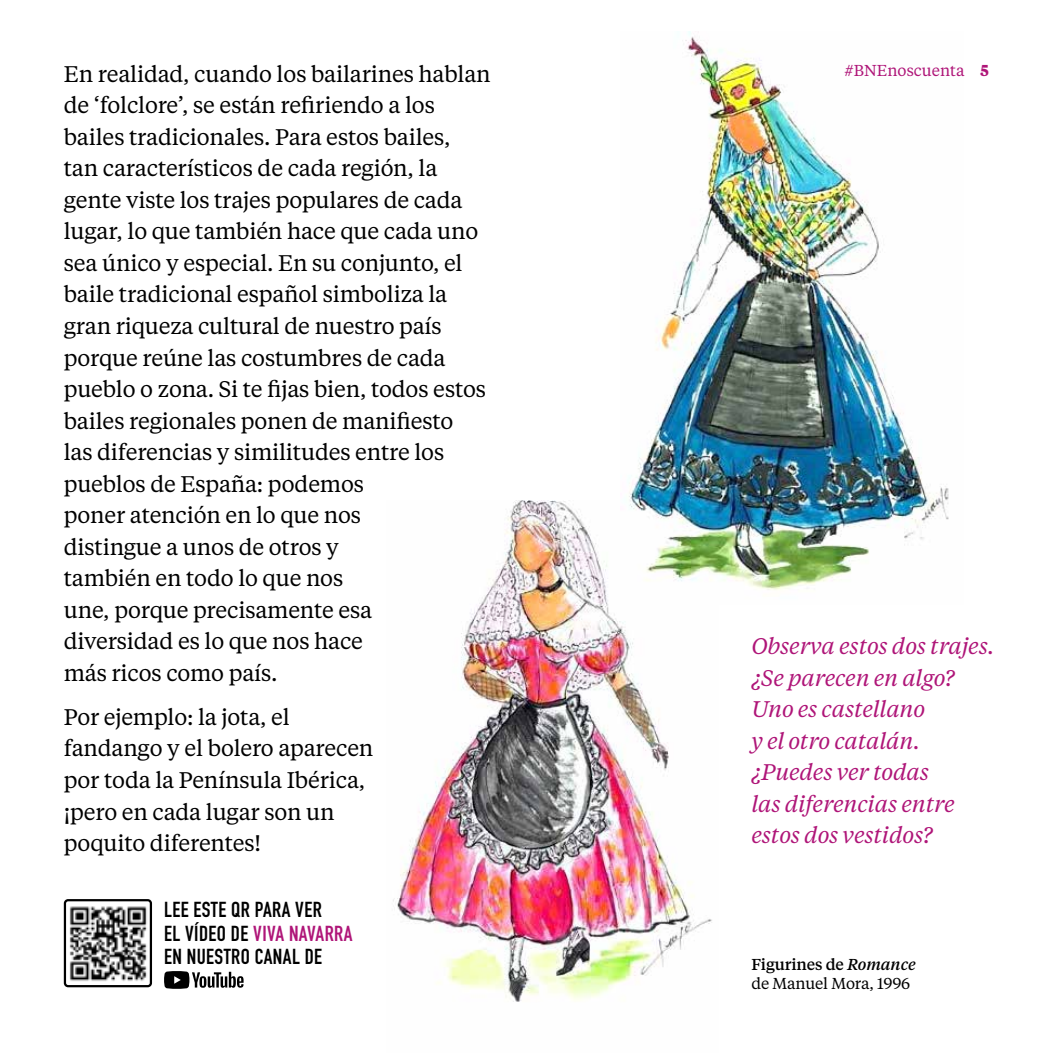
<style>
.page{position:relative;width:1053px;height:1053px;background:#fff}
.page>*{position:absolute;margin:0;border:0;box-sizing:border-box;transform-origin:0 0}
.t1{font:22.5px/31.5px "Tiempos Text";letter-spacing:-.01em;color:#000}
.t2{font:italic 22.5px/31.5px "Tiempos Text";letter-spacing:-.01em;color:#af1578}
.t3{font:700 21.38px/23.6px "DIN Condensed";letter-spacing:.02em;color:#000}
.t4{font:15.75px/19.1px "Tiempos Text";letter-spacing:-.01em;color:#000}
.t5{font:15.75px "Tiempos Text";color:#af1578}
.s1{color:#af1578}
.s2{font-weight:700}
.s3{font-weight:500}
.s4{font-weight:500;font-style:italic}
</style>
<div class="page">
<img style="left:393px;top:500px;width:319px;height:502px">
<img style="left:620px;top:32px;width:329px;height:572px">
<svg style="left:164px;top:971px;width:79px;height:17px"></svg>
<img style="left:69px;top:906px;width:78px;height:75px">
<div style="left:64px;top:899px;width:88px;height:88px;border:2px solid #000;border-radius:3px"></div>
<p class="t1" style="left:64px;top:57px;width:428px">En realidad, cuando los bailarines hablan de ‘folclore’, se están refiriendo a los bailes tradicionales. Para estos bailes,<br>tan característicos de cada región, la gente viste los trajes populares de cada lugar, lo que también hace que cada uno sea único y especial. En su conjunto, el baile tradicional español simboliza la gran riqueza cultural de nuestro país porque reúne las costumbres de cada pueblo o zona. Si te fijas bien, todos estos bailes regionales ponen de manifiesto<br>las diferencias y similitudes entre los pueblos de España: podemos<br>poner atención en lo que nos<br>distingue a unos de otros y<br>también en todo lo que nos<br>une, porque precisamente esa<br>diversidad es lo que nos hace<br>más ricos como país.</p>
<p class="t1" style="left:64px;top:700px;width:311px">Por ejemplo: la jota, el fandango y el bolero aparecen por toda la Península Ibérica, ¡pero en cada lugar son un poquito diferentes!</p>
<p class="t3" style="left:164px;top:897px;width:190px">LEE ESTE QR PARA VER<br>EL VÍDEO DE <span class="s1">VIVA NAVARRA<br></span>EN NUESTRO CANAL DE</p>
<p class="t5" style="left:844px;top:60px;width:146px">#BNEnoscuenta <span class="s2">5</span></p>
<p class="t2" style="left:751px;top:629px;width:245px">Observa estos dos trajes. ¿Se parecen en algo?<br>Uno es castellano<br>y el otro catalán. ¿Puedes ver todas<br>las diferencias entre estos dos vestidos?</p>
<p class="t4" style="left:751px;top:954px;width:166px"><span class="s3">Figurines de</span> <span class="s4">Romance </span>de Manuel Mora, 1996</p>
</div>
